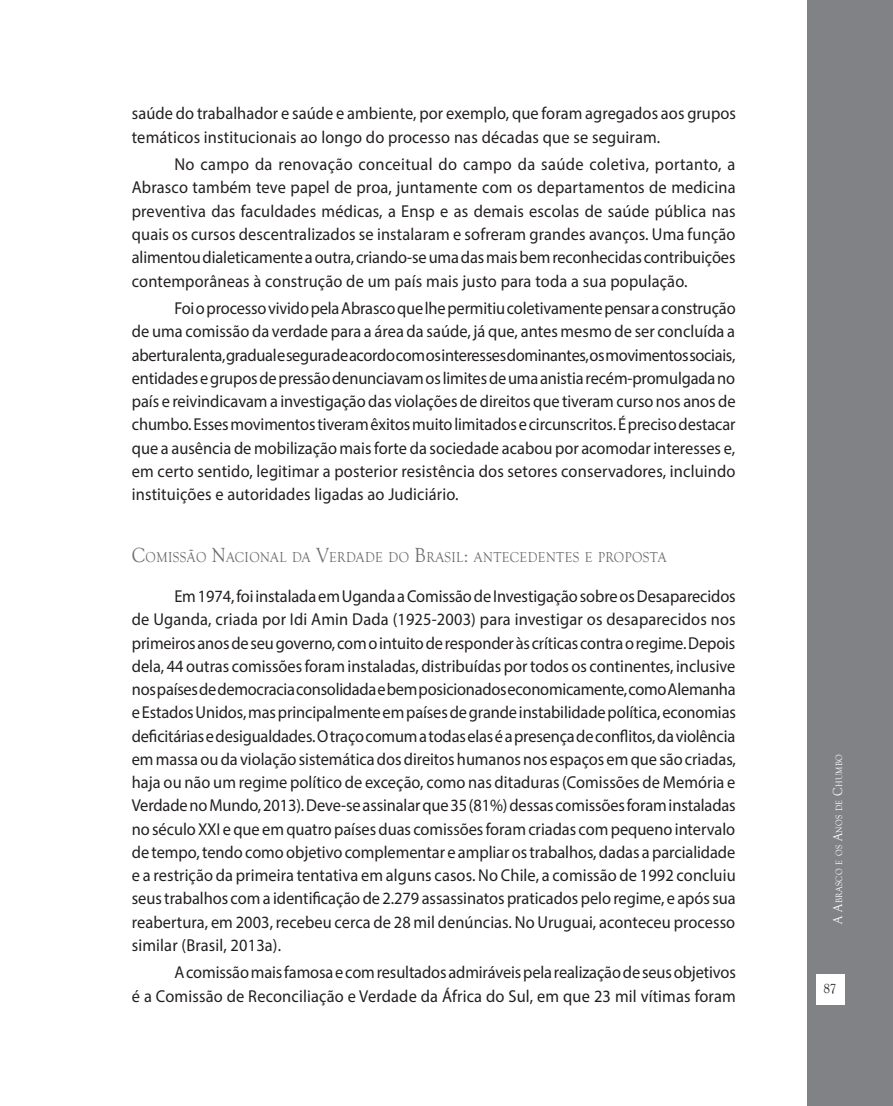
<style>
.page{position:relative;width:893px;height:1106px;background:#fff}
.page>*{position:absolute;margin:0;border:0;box-sizing:border-box;transform-origin:0 0}
.t1{font:17.25px/23.2px "Myriad Pro";letter-spacing:.01em;color:#231f20;text-align:justify;scale:.95 1}
.t2{font:14.7px "Goudy Old Style T";letter-spacing:.03em;color:#6c6d70;scale:.9 1}
.t3{font:13.5px "Goudy Old Style T";color:#231f20}
.t4{font:9.45px "Goudy Old Style T";letter-spacing:.035em;color:#fff;scale:.9 1}
.s1{font-size:21px}
.s2{font-size:13.5px}
</style>
<div class="page">
<div style="left:807px;top:0;width:86px;height:1106px;background:#808285"></div>
<div style="left:816px;top:973px;width:28px;height:31px;background:#fff"></div>
<p class="t1" style="left:132px;top:102px;width:638px">saúde do trabalhador e saúde e ambiente, por exemplo, que foram agregados aos grupos temáticos institucionais ao longo do processo nas décadas que se seguiram.</p>
<p class="t1" style="left:132px;top:152px;width:637px;text-indent:43px">No campo da renovação conceitual do campo da saúde coletiva, portanto, a Abrasco também teve papel de proa, juntamente com os departamentos de medicina preventiva das faculdades médicas, a Ensp e as demais escolas de saúde pública nas quais os cursos descentralizados se instalaram e sofreram grandes avanços. Uma função alimentou dialeticamente a outra, criando-se uma das mais bem reconhecidas contribuições contemporâneas à construção de um país mais justo para toda a sua população.</p>
<p class="t1" style="left:132px;top:296px;width:637px;text-indent:43px">Foi o processo vivido pela Abrasco que lhe permitiu coletivamente pensar a construção de uma comissão da verdade para a área da saúde, já que, antes mesmo de ser concluída a abertura lenta, gradual e segura de acordo com os interesses dominantes, os movimentos sociais, entidades e grupos de pressão denunciavam os limites de uma anistia recém-promulgada no país e reivindicavam a investigação das violações de direitos que tiveram curso nos anos de chumbo. Esses movimentos tiveram êxitos muito limitados e circunscritos. É preciso destacar que a ausência de mobilização mais forte da sociedade acabou por acomodar interesses e, em certo sentido, legitimar a posterior resistência dos setores conservadores, incluindo instituições e autoridades ligadas ao Judiciário.</p>
<p class="t2" style="left:132px;top:549px;width:596px"><span class="s1">C</span>OMISSÃO <span class="s1">N</span>ACIONAL DA <span class="s1">V</span>ERDADE DO <span class="s1">B</span>RASIL<span class="s1">:</span> ANTECEDENTES E PROPOSTA</p>
<p class="t1" style="left:132px;top:584px;width:637px;text-indent:43px">Em 1974, foi instalada em Uganda a Comissão de Investigação sobre os Desaparecidos de Uganda, criada por Idi Amin Dada (1925-2003) para investigar os desaparecidos nos primeiros anos de seu governo, com o intuito de responder às críticas contra o regime. Depois dela, 44 outras comissões foram instaladas, distribuídas por todos os continentes, inclusive nos países de democracia consolidada e bem posicionados economicamente, como Alemanha e Estados Unidos, mas principalmente em países de grande instabilidade política, economias deficitárias e desigualdades. O traço comum a todas elas é a presença de conflitos, da violência em massa ou da violação sistemática dos direitos humanos nos espaços em que são criadas, haja ou não um regime político de exceção, como nas ditaduras (Comissões de Memória e Verdade no Mundo, 2013). Deve-se assinalar que 35 (81%) dessas comissões foram instaladas no século XXI e que em quatro países duas comissões foram criadas com pequeno intervalo de tempo, tendo como objetivo complementar e ampliar os trabalhos, dadas a parcialidade e a restrição da primeira tentativa em alguns casos. No Chile, a comissão de 1992 concluiu seus trabalhos com a identificação de 2.279 assassinatos praticados pelo regime, e após sua reabertura, em 2003, recebeu cerca de 28 mil denúncias. No Uruguai, aconteceu processo similar (Brasil, 2013a).</p>
<p class="t1" style="left:132px;top:960px;width:637px;text-align:right">A comissão mais famosa e com resultados admiráveis pela realização de seus objetivos<br>é a Comissão de Reconciliação e Verdade da África do Sul, em que 23 mil vítimas foram</p>
<p class="t4" style="left:834px;top:923px;width:190px;rotate:-90deg"><span class="s2">A A</span>BRASCO E OS <span class="s2">A</span>NOS DE <span class="s2">C</span>HUMBO</p>
<p class="t3" style="left:824px;top:981px;width:15px">87</p>
</div>
